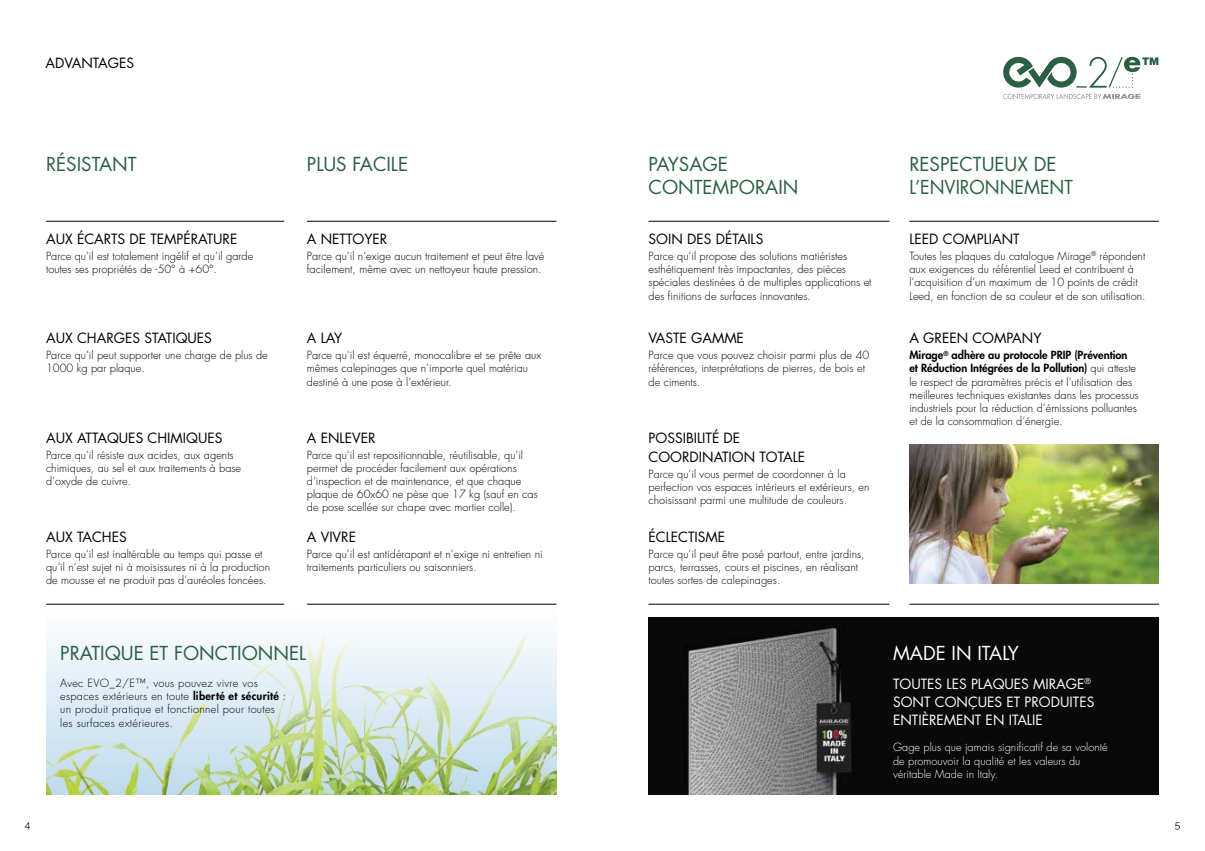
<style>
.page{position:relative;width:1205px;height:851px;background:#fff}
.page>*{position:absolute;margin:0;border:0;box-sizing:border-box;transform-origin:0 0}
.t1{font:18.75px/22.5px "Futura Std";color:#2a5f43}
.t2{font:18.75px "Futura Std";color:#fff}
.t3{font:13.75px/19.4px "Futura Std";color:#000}
.t4{font:13.75px/18px "Futura Std";color:#fff}
.t5{font:300 11px/13.2px "Futura Std";color:#000}
.t6{font:300 11px/13.2px "Futura Std";letter-spacing:.025em;color:#000}
.t7{font:300 11px/13.2px "Futura Std";color:#fff}
.t8{font:10px "Raleway";color:#000}
.s1{font-weight:800}
</style>
<div class="page">
<svg style="left:1003px;top:56px;width:155px;height:43px"></svg>
<img style="left:46px;top:603px;width:510px;height:191px">
<hr style="left:46px;top:221px;width:238px;height:1px;background:#000">
<hr style="left:46px;top:603px;width:238px;height:1px;background:#000">
<hr style="left:909px;top:221px;width:250px;height:1px;background:#000">
<hr style="left:909px;top:603px;width:250px;height:1px;background:#000">
<hr style="left:648px;top:221px;width:241px;height:1px;background:#000">
<hr style="left:648px;top:603px;width:241px;height:1px;background:#000">
<hr style="left:307px;top:221px;width:249px;height:1px;background:#000">
<hr style="left:307px;top:603px;width:249px;height:1px;background:#000">
<img style="left:909px;top:444px;width:250px;height:139px">
<img style="left:648px;top:617px;width:511px;height:177px">
<p class="t3" style="left:46px;top:54px;width:90px">ADVANTAGES</p>
<h1 class="t1" style="left:46px;top:153px;width:92px">RÉSISTANT</h1>
<p class="t3" style="left:46px;top:229px;width:193px">AUX ÉCARTS DE TEMPÉRATURE</p>
<p class="t5" style="left:46px;top:250px;width:209px">Parce qu’il est totalement ingélif et qu’il garde toutes ses propriétés de -50° à +60°.</p>
<p class="t3" style="left:46px;top:328px;width:167px">AUX CHARGES STATIQUES</p>
<p class="t5" style="left:46px;top:349px;width:223px">Parce qu’il peut supporter une charge de plus de<br>1000 kg par plaque.</p>
<p class="t3" style="left:46px;top:428px;width:178px">AUX ATTAQUES CHIMIQUES</p>
<p class="t5" style="left:46px;top:448px;width:197px">Parce qu’il résiste aux acides, aux agents chimiques, au sel et aux traitements à base d’oxyde de cuivre.</p>
<p class="t3" style="left:46px;top:527px;width:82px">AUX TACHES</p>
<p class="t5" style="left:46px;top:547px;width:225px">Parce qu’il est inaltérable au temps qui passe et qu’il n’est sujet ni à moisissures ni à la production de mousse et ne produit pas d’auréoles foncées.</p>
<h1 class="t1" style="left:307px;top:153px;width:103px">PLUS FACILE</h1>
<p class="t3" style="left:307px;top:229px;width:82px">A NETTOYER</p>
<p class="t5" style="left:307px;top:250px;width:239px">Parce qu’il n’exige aucun traitement et peut être lavé facilement, même avec un nettoyeur haute pression.</p>
<p class="t3" style="left:307px;top:328px;width:37px">A LAY</p>
<p class="t5" style="left:307px;top:349px;width:236px">Parce qu’il est équerré, monocalibre et se prête aux mêmes calepinages que n’importe quel matériau destiné à une pose à l’extérieur.</p>
<p class="t3" style="left:307px;top:428px;width:70px">A ENLEVER</p>
<p class="t5" style="left:307px;top:448px;width:232px">Parce qu’il est repositionnable, réutilisable, qu’il permet de procéder facilement aux opérations d’inspection et de maintenance, et que chaque plaque de 60x60 ne pèse que 17 kg (sauf en cas de pose scellée sur chape avec mortier colle).</p>
<p class="t3" style="left:307px;top:527px;width:51px">A VIVRE</p>
<p class="t5" style="left:307px;top:547px;width:237px">Parce qu’il est antidérapant et n’exige ni entretien ni traitements particuliers ou saisonniers.</p>
<h1 class="t1" style="left:648px;top:153px;width:151px">PAYSAGE<br>CONTEMPORAIN</h1>
<p class="t3" style="left:648px;top:229px;width:116px">SOIN DES DÉTAILS</p>
<p class="t5" style="left:648px;top:250px;width:224px">Parce qu’il propose des solutions matiéristes esthétiquement très impactantes, des pièces spéciales destinées à de multiples applications et des finitions de surfaces innovantes.</p>
<p class="t3" style="left:648px;top:328px;width:97px">VASTE GAMME</p>
<p class="t5" style="left:648px;top:349px;width:222px">Parce que vous pouvez choisir parmi plus de 40 références, interprétations de pierres, de bois et de ciments.</p>
<p class="t3" style="left:648px;top:428px;width:158px">POSSIBILITÉ DE<br>COORDINATION TOTALE</p>
<p class="t5" style="left:648px;top:467px;width:223px">Parce qu’il vous permet de coordonner à la perfection vos espaces intérieurs et extérieurs, en choisissant parmi une multitude de couleurs.</p>
<p class="t3" style="left:648px;top:527px;width:78px">ÉCLECTISME</p>
<p class="t5" style="left:648px;top:547px;width:218px">Parce qu’il peut être posé partout, entre jardins, parcs, terrasses, cours et piscines, en réalisant toutes sortes de calepinages.</p>
<h1 class="t1" style="left:909px;top:153px;width:165px">RESPECTUEUX DE<br>L’ENVIRONNEMENT</h1>
<p class="t3" style="left:909px;top:229px;width:112px">LEED COMPLIANT</p>
<p class="t5" style="left:909px;top:250px;width:238px">Toutes les plaques du catalogue Mirage<sup>®</sup> répondent aux exigences du référentiel Leed et contribuent à l’acquisition d’un maximum de 10 points de crédit Leed, en fonction de sa couleur et de son utilisation.</p>
<p class="t3" style="left:909px;top:328px;width:134px">A GREEN COMPANY</p>
<p class="t5" style="left:909px;top:349px;width:231px"><span class="s1">Mirage</span><sup>®</sup> <span class="s1">adhère au protocole PRIP (Prévention et Réduction Intégrées de la Pollution)</span> qui atteste le respect de paramètres précis et l’utilisation des meilleures techniques existantes dans les processus industriels pour la réduction d’émissions polluantes et de la consommation d’énergie.</p>
<h1 class="t1" style="left:60px;top:642px;width:247px">PRATIQUE ET FONCTIONNEL</h1>
<h1 class="t2" style="left:893px;top:641px;width:127px">MADE IN ITALY</h1>
<p class="t6" style="left:60px;top:676px;width:228px">Avec EVO_2/E™, vous pouvez vivre vos espaces extérieurs en toute <span class="s1">liberté et sécurité</span> : un produit pratique et fonctionnel pour toutes les surfaces extérieures.</p>
<p class="t4" style="left:893px;top:674px;width:203px">TOUTES LES PLAQUES MIRAGE<sup>®<br></sup>SONT CONÇUES ET PRODUITES<br>ENTIÈREMENT EN ITALIE</p>
<p class="t7" style="left:893px;top:741px;width:216px">Gage plus que jamais significatif de sa volonté de promouvoir la qualité et les valeurs du véritable Made in Italy.</p>
<p class="t8" style="left:25px;top:819px;width:7px">4</p>
<p class="t8" style="left:1175px;top:819px;width:7px">5</p>
</div>
